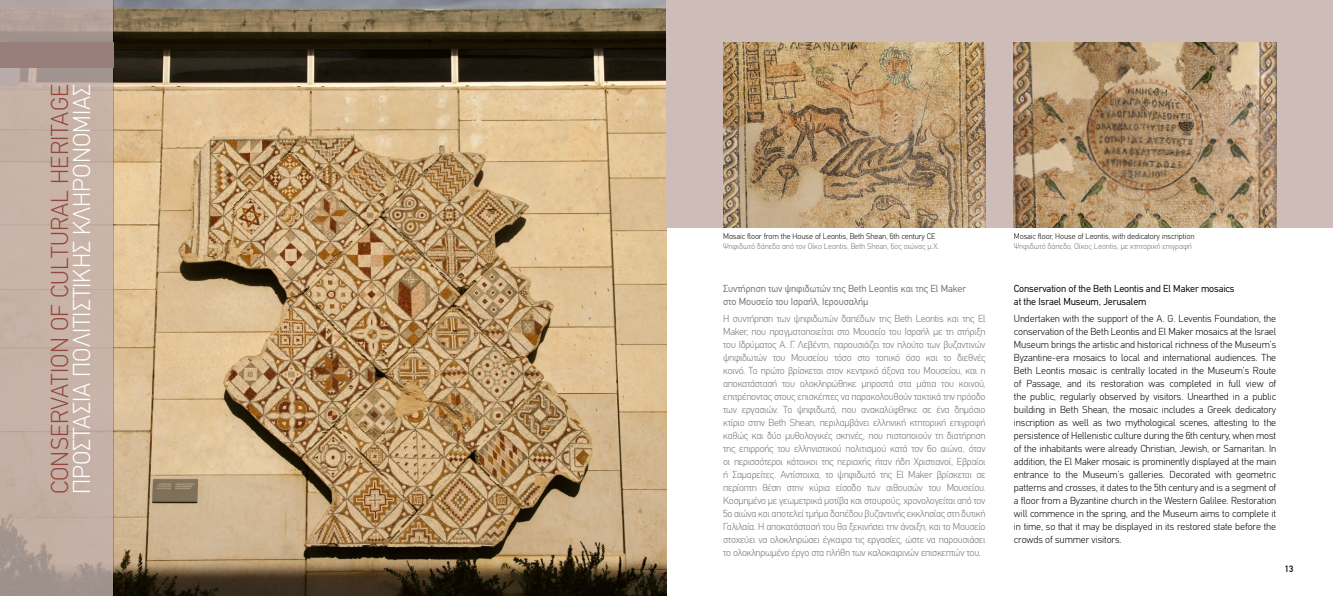
<style>
.page{position:relative;width:1333px;height:596px;background:#fff}
.page>*{position:absolute;margin:0;border:0;box-sizing:border-box;transform-origin:0 0}
.t1{font:300 24px "CF Din";color:#fff}
.t2{font:300 24px "CF Din";color:#93463e}
.t3{font:300 10px/13px "CF Din";letter-spacing:-.025em;color:#727374;text-align:justify}
.t4{font:300 10px/13px "CF Din";letter-spacing:-.01em;color:#000;text-align:justify}
.t5{font:10px/13px "CF Din";letter-spacing:-.01em;color:#727374}
.t6{font:10px/13px "CF Din";letter-spacing:-.01em;color:#000}
.t7{font:9px "CF Din";color:#000}
.t8{font:300 8px "CF Din";letter-spacing:-.01em;color:#000}
.t9{font:300 8px "CF Din";letter-spacing:-.01em;color:#727374}
</style>
<div class="page">
<img style="left:113px;top:0;width:553px;height:595px">
<svg style="left:0;top:0;width:113px;height:595px;background:#c1ada3"></svg>
<div style="left:666px;top:0;width:666px;height:227px;background:#cebcb9"></div>
<img style="left:1013px;top:43px;width:263px;height:184px">
<img style="left:723px;top:43px;width:262px;height:184px">
<div style="left:0;top:43px;width:113px;height:25px;background:#997f7a"></div>
<h1 class="t2" style="left:47px;top:494px;width:409px;rotate:-90deg">Conservation of Cultural Heritage</h1>
<h1 class="t1" style="left:69px;top:494px;width:410px;rotate:-90deg">Προστασία Πολιτιστικής Κληρονομιάς</h1>
<p class="t8" style="left:723px;top:232px;width:214px">Mosaic floor from the House of Leontis, Beth Shean, 6th century CE</p>
<p class="t9" style="left:723px;top:242px;width:217px">Ψηφιδωτό δάπεδο από τον Οίκο Leontis, Beth Shean, 6ος αιώνας μ.Χ.</p>
<p class="t5" style="left:723px;top:281px;width:244px">Συντήρηση των ψηφιδωτών της Beth Leontis και της El Maker στο Μουσείο του Ισραήλ, Ιερουσαλήμ</p>
<p class="t3" style="left:723px;top:312px;width:264px">H συντήρηση των ψηφιδωτών δαπέδων της Beth Leontis και της El Maker, που πραγματοποιείται στο Μουσείο του Ισραήλ με τη στήριξη του Ιδρύματος Α. Γ. Λεβέντη, παρουσιάζει τον πλούτο των βυζαντινών ψηφιδωτών του Μουσείου τόσο στο τοπικό όσο και το διεθνές κοινό. Το πρώτο βρίσκεται στον κεντρικό άξονα του Μουσείου, και η αποκατάστασή του ολοκληρώθηκε μπροστά στα μάτια του κοινού, επιτρέποντας στους επισκέπτες να παρακολουθούν τακτικά την πρόοδο των εργασιών. Tο ψηφιδωτό, που ανακαλύφθηκε σε ένα δημόσιο κτίριο στην Beth Shean, περιλαμβάνει ελληνική κτητορική επιγραφή καθώς και δύο μυθολογικές σκηνές, που πιστοποιούν τη διατήρηση της επιρροής του ελληνιστικού πολιτισμού κατά τον 6o αιώνα, όταν οι περισσότεροι κάτοικοι της περιοχής ήταν ήδη Χριστιανοί, Εβραίοι ή Σαμαρείτες. Αντίστοιχα, το ψηφιδωτό της El Maker βρίσκεται σε περίοπτη θέση στην κύρια είσοδο των αιθουσών του Μουσείου.<br>Κοσμημένο με γεωμετρικά μοτίβα και σταυρούς, χρονολογείται από τον 5o αιώνα και αποτελεί τμήμα δαπέδου βυζαντινής εκκλησίας στη δυτική Γαλιλαία. Η αποκατάστασή του θα ξεκινήσει την άνοιξη, και το Μουσείο στοχεύει να ολοκληρώσει έγκαιρα τις εργασίες, ώστε να παρουσιάσει το ολοκληρωμένο έργο στα πλήθη των καλοκαιρινών επισκεπτών του.</p>
<p class="t8" style="left:1013px;top:232px;width:182px">Mosaic floor, House of Leontis, with dedicatory inscription</p>
<p class="t9" style="left:1013px;top:242px;width:179px">Ψηφιδωτό δάπεδο, Οίκος Leontis, με κτητορική επιγραφή</p>
<p class="t6" style="left:1013px;top:281px;width:222px">Conservation of the Beth Leontis and El Maker mosaics at the Israel Museum, Jerusalem</p>
<p class="t4" style="left:1013px;top:312px;width:264px">Undertaken with the support of the A. G. Leventis Foundation, the conservation of the Beth Leontis and El Maker mosaics at the Israel Museum brings the artistic and historical richness of the Museum’s Byzantine-era mosaics to local and international audiences. The Beth Leontis mosaic is centrally located in the Museum’s Route of Passage, and its restoration was completed in full view of the public, regularly observed by visitors. Unearthed in a public building in Beth Shean, the mosaic includes a Greek dedicatory inscription as well as two mythological scenes, attesting to the persistence of Hellenistic culture during the 6th century, when most of the inhabitants were already Christian, Jewish, or Samaritan. In addition, the El Maker mosaic is prominently displayed at the main entrance to the Museum’s galleries. Decorated with geometric patterns and crosses, it dates to the 5th century and is a segment of a floor from a Byzantine church in the Western Galilee. Restoration will commence in the spring, and the Museum aims to complete it in time, so that it may be displayed in its restored state before the crowds of summer visitors.</p>
<p class="t7" style="left:1284px;top:563px;width:10px">13</p>
</div>
